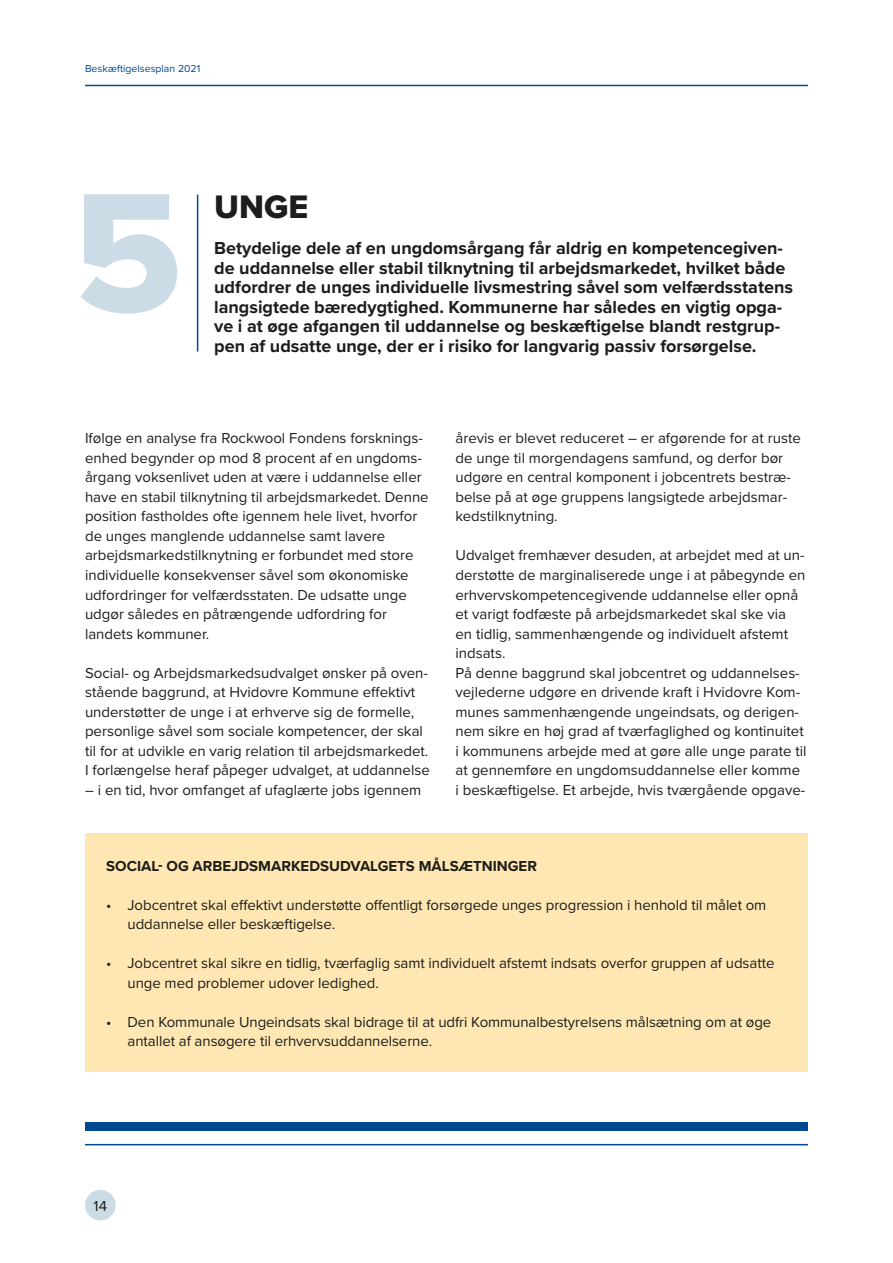
<style>
.page{position:relative;width:893px;height:1263px;background:#fff}
.page>*{position:absolute;margin:0;border:0;box-sizing:border-box;transform-origin:0 0}
.Rubrik_H2{font:33.75px "Proxima Nova Extrabld";color:#1d1d1b}
.Manchet{font:700 18px/19.5px "Proxima Nova";color:#1d1d1b}
.Brød{font:15px/19.5px "Proxima Nova";color:#1d1d1b}
.Faktaboks_Bullits{font:15px/19.5px "Proxima Nova";letter-spacing:-.005em;color:#1d1d1b}
.Underrubrik_H3{font:700 15px "Proxima Nova";color:#1d1d1b}
.t1{font:10.5px "Proxima Nova";color:#004890}
</style>
<div class="page">
<div style="left:85px;top:1190px;width:31px;height:30px;background:#ccdce7;border-radius:50%"></div>
<div style="left:85px;top:1123px;width:723px;height:8px;background:#004890"></div>
<hr style="left:85px;top:85px;width:723px;height:1px;background:#004890">
<hr style="left:85px;top:1144px;width:723px;height:1px;background:#004890">
<svg style="left:80px;top:194px;width:97px;height:120px"></svg>
<hr style="left:197px;top:195px;width:1px;height:157px;background:#004996">
<div style="left:85px;top:833px;width:722px;height:238px;background:#ffe7b3"></div>
<p class="t1" style="left:85px;top:61px;width:117px">Beskæftigelsesplan 2021</p>
<h2 class="Rubrik_H2" style="left:214px;top:182px;width:96px">UNGE</h2>
<p class="Manchet" style="left:214px;top:238px;width:580px">Betydelige dele af en ungdomsårgang får aldrig en kompetencegiven&shy;de uddannelse eller stabil tilknytning til arbejdsmarkedet, hvilket både udfordrer de unges individuelle livsmestring såvel som velfærdsstatens langsigtede bæredygtighed. Kommunerne har således en vigtig opga&shy;ve i at øge afgangen til uddannelse og beskæftigelse blandt restgrup&shy;pen af udsatte unge, der er i risiko for langvarig passiv forsørgelse.</p>
<p class="Brød" style="left:85px;top:428px;width:345px">Ifølge en analyse fra Rockwool Fondens forsknings&shy;enhed begynder op mod 8 procent af en ungdoms&shy;årgang voksenlivet uden at være i uddannelse eller have en stabil tilknytning til arbejdsmarkedet. Denne position fastholdes ofte igennem hele livet, hvorfor de unges manglende uddannelse samt lavere arbejdsmarkedstilknytning er forbundet med store individuelle konsekvenser såvel som økonomiske udfordringer for velfærdsstaten. De udsatte unge udgør således en påtrængende udfordring for landets kommuner.</p>
<p class="Brød" style="left:85px;top:662px;width:346px">Social- og Arbejdsmarkedsudvalget ønsker på oven&shy;stående baggrund, at Hvidovre Kommune effektivt understøtter de unge i at erhverve sig de formelle, personlige såvel som sociale kompetencer, der skal til for at udvikle en varig relation til arbejdsmarkedet.<br>I forlængelse heraf påpeger udvalget, at uddannelse</p>
<p class="Brød" style="left:85px;top:779px;width:338px">– i en tid, hvor omfanget af ufaglærte jobs igennem</p>
<p class="Brød" style="left:455px;top:428px;width:347px">årevis er blevet reduceret – er afgørende for at ruste de unge til morgendagens samfund, og derfor bør udgøre en central komponent i jobcentrets bestræ&shy;belse på at øge gruppens langsigtede arbejdsmar&shy;kedstilknytning.</p>
<p class="Brød" style="left:455px;top:545px;width:352px">Udvalget fremhæver desuden, at arbejdet med at un&shy;derstøtte de marginaliserede unge i at påbegynde en erhvervskompetencegivende uddannelse eller opnå et varigt fodfæste på arbejdsmarkedet skal ske via en tidlig, sammenhængende og individuelt afstemt indsats.</p>
<p class="Brød" style="left:455px;top:662px;width:353px">På denne baggrund skal jobcentret og uddannelses&shy;vejlederne udgøre en drivende kraft i Hvidovre Kom&shy;munes sammenhængende ungeindsats, og derigen&shy;nem sikre en høj grad af tværfaglighed og kontinuitet i kommunens arbejde med at gøre alle unge parate til at gennemføre en ungdomsuddannelse eller komme i beskæftigelse. Et arbejde, hvis tværgående opgave-</p>
<h3 class="Underrubrik_H3" style="left:106px;top:854px;width:432px">SOCIAL- OG ARBEJDSMARKEDSUDVALGETS MÅLSÆTNINGER</h3>
<p class="Faktaboks_Bullits" style="left:128px;top:894px;width:640px;text-indent:-21px">• Jobcentret skal effektivt understøtte offentligt forsørgede unges progression i henhold til målet om uddannelse eller beskæftigelse.</p>
<p class="Faktaboks_Bullits" style="left:128px;top:953px;width:648px;text-indent:-21px">• Jobcentret skal sikre en tidlig, tværfaglig samt individuelt afstemt indsats overfor gruppen af udsatte unge med problemer udover ledighed.</p>
<p class="Faktaboks_Bullits" style="left:128px;top:1011px;width:645px;text-indent:-21px">• Den Kommunale Ungeindsats skal bidrage til at udfri Kommunalbestyrelsens målsætning om at øge antallet af ansøgere til erhvervsuddannelserne.</p>
<p class="Brød" style="left:94px;top:1196px;width:15px">14</p>
</div>
